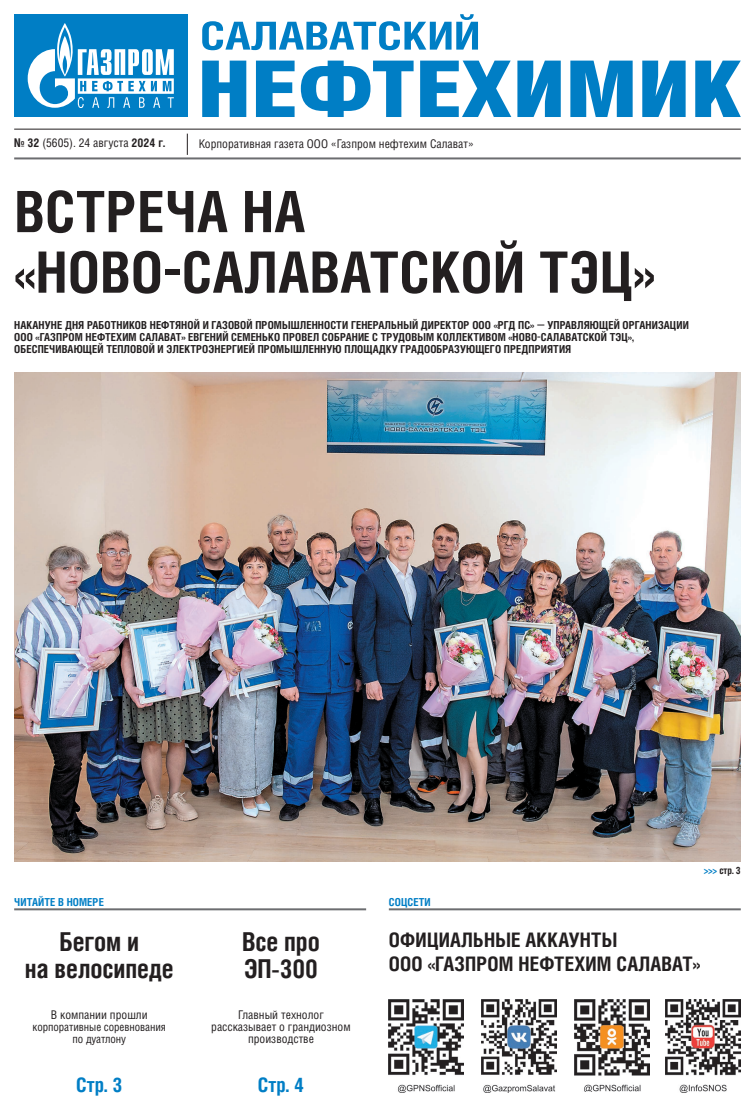
<style>
.page{position:relative;width:755px;height:1106px;background:#fff}
.page>*{position:absolute;margin:0;border:0;box-sizing:border-box;transform-origin:0 0}
.t1{font:700 57px/60.5px "Helios Cond";letter-spacing:.01em;color:#231f20}
.t2{font:700 26px/27px "Helios Cond";letter-spacing:-.005em;color:#231f20;text-align:center}
.t3{font:700 20px/24.2px "Helios Cond";letter-spacing:.01em;color:#231f20}
.t4{font:700 20px "Helios Cond";color:#007ec5}
.t5{font:12px/12.1px "Helios Cond";color:#231f20;text-align:center}
.t6{font:11.5px/12.1px "Helios Cond";letter-spacing:-.005em;color:#231f20;text-align:center}
.t7{font:700 11px/12.1px "Helios Cond";letter-spacing:.01em;color:#231f20}
.t8{font:700 11px "Helios Cond";letter-spacing:.01em;color:#007ec5}
.t9{font:700 10px "Helios Cond";color:#231f20}
.s1{font-weight:700}
.s2{color:#007ec5}
</style>
<div class="page">
<hr style="left:14px;top:129px;width:726px;height:1px;background:#231f20">
<svg style="left:187px;top:134px;width:1px;height:21px"></svg>
<div style="left:14px;top:14px;width:173px;height:103px;background:#007ec5"></div>
<svg style="left:28px;top:23px;width:146px;height:85px"></svg>
<svg style="left:202px;top:14px;width:275px;height:36px"></svg>
<svg style="left:202px;top:61px;width:44px;height:56px"></svg>
<svg style="left:256px;top:61px;width:38px;height:56px"></svg>
<svg style="left:300px;top:61px;width:113px;height:56px"></svg>
<svg style="left:420px;top:61px;width:91px;height:56px"></svg>
<svg style="left:517px;top:61px;width:43px;height:56px;background:#2892ce"></svg>
<svg style="left:570px;top:61px;width:62px;height:56px"></svg>
<svg style="left:642px;top:61px;width:43px;height:56px;background:#2791cd"></svg>
<svg style="left:695px;top:61px;width:45px;height:56px"></svg>
<hr style="left:14px;top:157px;width:726px;height:2px;background:#6c6d70">
<img style="left:481px;top:999px;width:75px;height:93px">
<img style="left:574px;top:999px;width:74px;height:92px">
<img style="left:388px;top:999px;width:75px;height:93px">
<img style="left:665px;top:999px;width:75px;height:93px">
<hr style="left:388px;top:908px;width:352px;height:2px;background:#6c6d70">
<hr style="left:14px;top:908px;width:352px;height:2px;background:#6c6d70">
<img style="left:14px;top:372px;width:726px;height:489px">
<p class="t5" style="left:14px;top:137px;width:152px"><span class="s1">№ 32</span> (5605). 24 августа <span class="s1">2024 г.</span></p>
<p class="t5" style="left:198px;top:137px;width:276px">Корпоративная газета ООО «Газпром нефтехим Салават»</p>
<h1 class="t1" style="left:14px;top:181px;width:641px">ВСТРЕЧА НА «НОВО-САЛАВАТСКОЙ ТЭЦ»</h1>
<p class="t7" style="left:14px;top:319px;width:675px">НАКАНУНЕ ДНЯ РАБОТНИКОВ НЕФТЯНОЙ И ГАЗОВОЙ ПРОМЫШЛЕННОСТИ ГЕНЕРАЛЬНЫЙ ДИРЕКТОР ООО «РГД ПС» — УПРАВЛЯЮЩЕЙ ОРГАНИЗАЦИИ<br>ООО «ГАЗПРОМ НЕФТЕХИМ САЛАВАТ» ЕВГЕНИЙ СЕМЕНЬКО ПРОВЕЛ СОБРАНИЕ С ТРУДОВЫМ КОЛЛЕКТИВОМ «НОВО-САЛАВАТСКОЙ ТЭЦ»,<br>ОБЕСПЕЧИВАЮЩЕЙ ТЕПЛОВОЙ И ЭЛЕКТРОЭНЕРГИЕЙ ПРОМЫШЛЕННУЮ ПЛОЩАДКУ ГРАДООБРАЗУЮЩЕГО ПРЕДПРИЯТИЯ</p>
<p class="t9" style="left:703px;top:863px;width:39px"><span class="s2">&gt;&gt;&gt;</span> стр. 3</p>
<p class="t8" style="left:14px;top:894px;width:91px">ЧИТАЙТЕ В НОМЕРЕ</p>
<p class="t8" style="left:388px;top:894px;width:43px">СОЦСЕТИ</p>
<h2 class="t2" style="left:25px;top:928px;width:150px">Бегом и<br>на велосипеде</h2>
<p class="t5" style="left:51px;top:1008px;width:98px">В компании прошли</p>
<p class="t6" style="left:33px;top:1021px;width:135px">корпоративные соревнования по дуатлону</p>
<h3 class="t4" style="left:76px;top:1071px;width:48px">Стр. 3</h3>
<h3 class="t3" style="left:388px;top:927px;width:313px">ОФИЦИАЛЬНЫЕ АККАУНТЫ<br>ООО «ГАЗПРОМ НЕФТЕХИМ САЛАВАТ»</h3>
<h2 class="t2" style="left:242px;top:928px;width:79px;text-align:left">Все про<br>ЭП-300</h2>
<p class="t5" style="left:211px;top:1008px;width:141px">Главный технолог рассказывает о грандиозном производстве</p>
<h3 class="t4" style="left:258px;top:1071px;width:48px">Стр. 4</h3>
</div>
